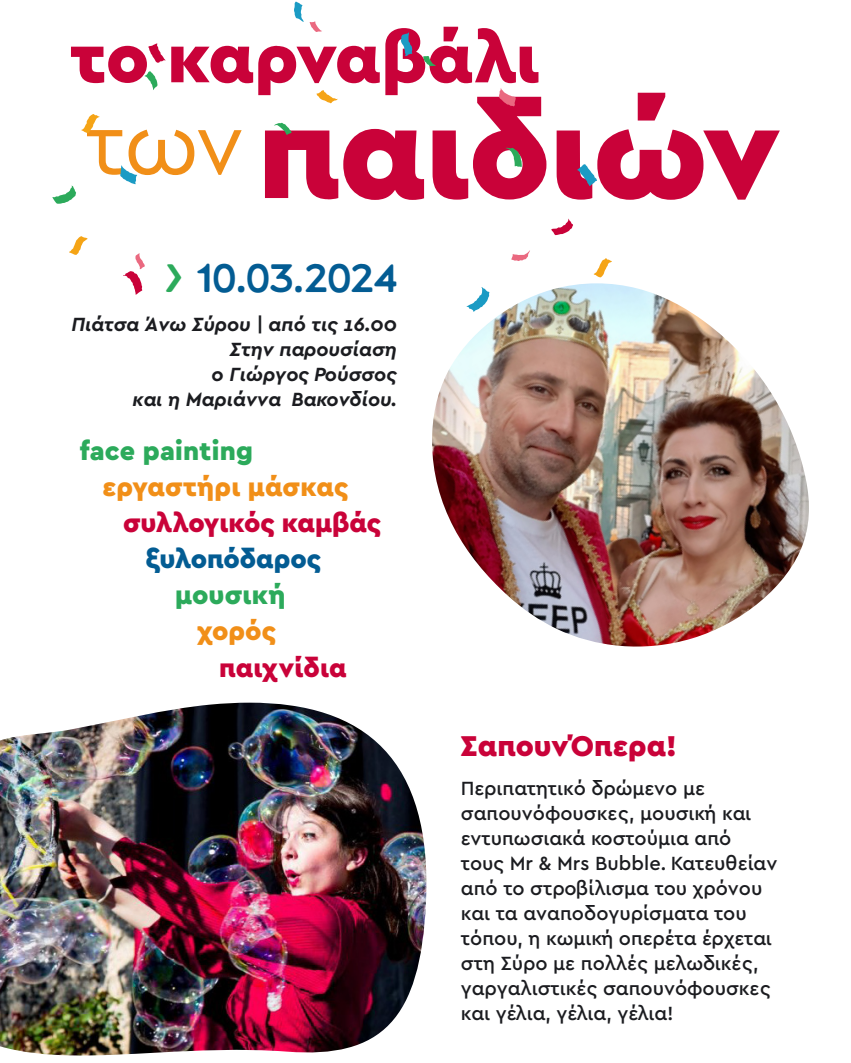
<style>
.page{position:relative;width:851px;height:1063px;background:#fff}
.page>*{position:absolute;margin:0;border:0;box-sizing:border-box;transform-origin:0 0}
.t1{font:900 135px "Cera Pro";letter-spacing:-.01em;color:#c90239}
.t2{font:89.75px "Cera Pro";color:#f18f18}
.t3{font:900 71.25px "Cera Pro";letter-spacing:-.005em;color:#c90239}
.t4{font:40px "CC Metcon";letter-spacing:-.02em;color:#035c93}
.t5{font:900 30px "Cera Pro";color:#c90239}
.t6{font:900 27px "Cera Pro";letter-spacing:.005em;color:#c90239}
.t7{font:900 27px "Cera Pro";letter-spacing:.005em;color:#f18f18}
.t8{font:900 27px "Cera Pro";letter-spacing:.005em;color:#2caa5b}
.t9{font:900 27px "Cera Pro";letter-spacing:-.005em;color:#035c93}
.t10{font:500 20px/25px "Cera Pro";color:#1b1c20}
.t11{font:italic 700 20px/25px "Cera Pro";color:#1b1c20;text-align:right}
.s1{color:#2caa5b}
</style>
<div class="page">
<img style="left:0;top:703px;width:427px;height:353px">
<img style="left:432px;top:283px;width:377px;height:364px">
<svg style="left:148px;top:43px;width:17px;height:20px"></svg>
<svg style="left:511px;top:250px;width:19px;height:11px"></svg>
<svg style="left:274px;top:123px;width:17px;height:12px"></svg>
<svg style="left:423px;top:56px;width:13px;height:10px"></svg>
<svg style="left:52px;top:185px;width:24px;height:19px"></svg>
<svg style="left:401px;top:32px;width:12px;height:24px"></svg>
<svg style="left:316px;top:90px;width:22px;height:13px"></svg>
<svg style="left:294px;top:2px;width:28px;height:30px"></svg>
<svg style="left:593px;top:258px;width:19px;height:19px"></svg>
<svg style="left:81px;top:114px;width:19px;height:19px"></svg>
<svg style="left:69px;top:236px;width:19px;height:19px"></svg>
<svg style="left:577px;top:164px;width:20px;height:22px"></svg>
<svg style="left:505px;top:148px;width:16px;height:19px"></svg>
<svg style="left:144px;top:71px;width:13px;height:19px"></svg>
<svg style="left:123px;top:253px;width:22px;height:42px"></svg>
<svg style="left:551px;top:218px;width:22px;height:17px"></svg>
<svg style="left:499px;top:88px;width:16px;height:18px"></svg>
<svg style="left:120px;top:165px;width:17px;height:19px"></svg>
<svg style="left:466px;top:287px;width:23px;height:25px"></svg>
<h3 class="t3" style="left:71px;top:11px;width:470px">το καρναβάλι</h3>
<h1 class="t1" style="left:257px;top:63px;width:524px">παιδιών</h1>
<h2 class="t2" style="left:86px;top:84px;width:160px">των</h2>
<h3 class="t4" style="left:165px;top:256px;width:233px"><span class="s1">&gt;</span> 10.03.2024</h3>
<p class="t11" style="left:71px;top:311px;width:327px">Πιάτσα Άνω Σύρου | από τις 16.00<br>Στην παρουσίαση<br>ο Γιώργος Ρούσσος<br>και η Μαριάννα Βακονδίου.</p>
<h3 class="t8" style="left:80px;top:433px;width:175px">face painting</h3>
<h3 class="t7" style="left:102px;top:469px;width:247px">εργαστήρι μάσκας</h3>
<h3 class="t6" style="left:123px;top:505px;width:260px">συλλογικός καμβάς</h3>
<h3 class="t9" style="left:145px;top:541px;width:177px">ξυλοπόδαρος</h3>
<h3 class="t8" style="left:175px;top:577px;width:112px">μουσική</h3>
<h3 class="t7" style="left:197px;top:613px;width:81px">χορός</h3>
<h3 class="t6" style="left:219px;top:650px;width:129px">παιχνίδια</h3>
<h3 class="t5" style="left:461px;top:726px;width:218px">ΣαπουνΌπερα!</h3>
<p class="t10" style="left:461px;top:775px;width:318px">Περιπατητικό δρώμενο με σαπουνόφουσκες, μουσική και εντυπωσιακά κοστούμια από τους Mr &amp; Mrs Bubble. Κατευθείαν από το στροβίλισμα του χρόνου και τα αναποδογυρίσματα του τόπου, η κωμική οπερέτα έρχεται στη Σύρο με πολλές μελωδικές, γαργαλιστικές σαπουνόφουσκες και γέλια, γέλια, γέλια!</p>
</div>
